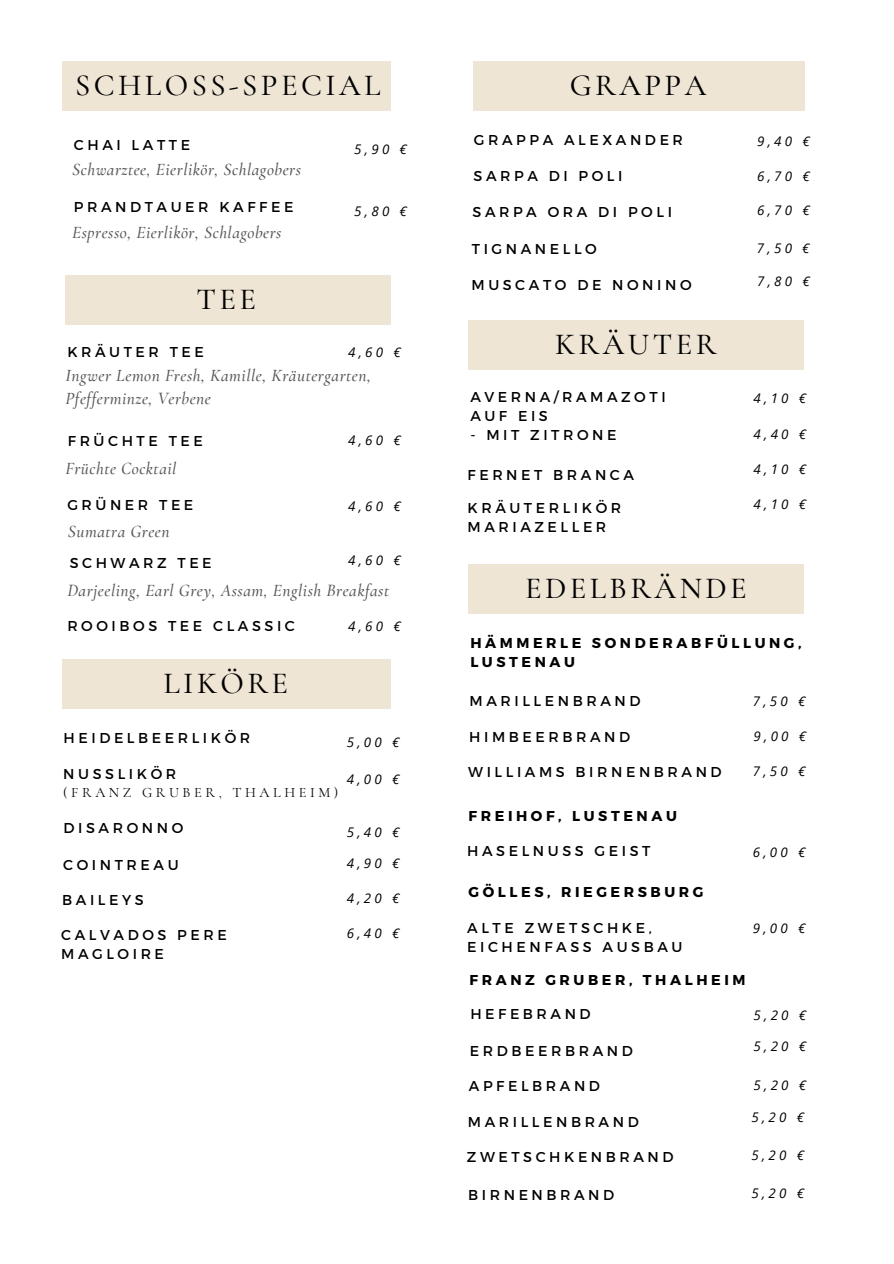
<style>
.page{position:relative;width:894px;height:1264px;background:#fff}
.page>*{position:absolute;margin:0;border:0;box-sizing:border-box;transform-origin:0 0}
.t1{font:500 30.6px "Cormorant Garamond";letter-spacing:.11em;color:#000}
.t2{font:italic 500 17.25px/23.4px "Cormorant Garamond";letter-spacing:.03em;color:#545454}
.t3{font:14.25px/19.2px "Montserrat";letter-spacing:.25em;color:#000}
.t4{font:700 14.25px/19.2px "Montserrat";letter-spacing:.25em;color:#000}
.t5{font:14.25px "Cormorant Garamond";letter-spacing:.25em;color:#000}
.t6{font:italic 13.35px "Open Sans";letter-spacing:.25em;color:#000}
</style>
<div class="page">
<div style="left:62px;top:61px;width:328px;height:49px;background:#efe5d4"></div>
<div style="left:473px;top:61px;width:330px;height:49px;background:#efe5d4"></div>
<div style="left:65px;top:275px;width:325px;height:49px;background:#efe5d4"></div>
<div style="left:468px;top:320px;width:335px;height:49px;background:#efe5d4"></div>
<div style="left:468px;top:564px;width:335px;height:49px;background:#efe5d4"></div>
<div style="left:62px;top:659px;width:328px;height:49px;background:#efe5d4"></div>
<h1 class="t1" style="left:75px;top:66px;width:307px">SCHLOSS-SPECIAL</h1>
<p class="t1" style="left:569px;top:66px;width:138px">GRAPPA</p>
<h2 class="t3" style="left:74px;top:135px;width:118px">CHAI LATTE</h2>
<p class="t2" style="left:72px;top:158px;width:230px">Schwarztee, Eierlikör, Schlagobers</p>
<h2 class="t3" style="left:74px;top:196px;width:221px">PRANDTAUER KAFFEE</h2>
<h1 class="t2" style="left:72px;top:221px;width:211px">Espresso, Eierlikör, Schlagobers</h1>
<p class="t1" style="left:196px;top:281px;width:61px">TEE</p>
<p class="t6" style="left:354px;top:140px;width:54px">5,90 €</p>
<p class="t6" style="left:354px;top:202px;width:54px">5,80 €</p>
<p class="t3" style="left:67px;top:341px;width:138px">KRÄUTER TEE</p>
<h2 class="t2" style="left:65px;top:363px;width:307px">Ingwer Lemon Fresh, Kamille, Kräutergarten,<br>Pfefferminze, Verbene</h2>
<p class="t6" style="left:348px;top:342px;width:54px">4,60 €</p>
<p class="t3" style="left:68px;top:430px;width:136px">FRÜCHTE TEE</p>
<h2 class="t2" style="left:65px;top:456px;width:112px">Früchte Cocktail</h2>
<p class="t3" style="left:67px;top:494px;width:127px">GRÜNER TEE</p>
<h2 class="t2" style="left:68px;top:520px;width:103px">Sumatra Green</h2>
<p class="t6" style="left:348px;top:431px;width:54px">4,60 €</p>
<p class="t6" style="left:348px;top:496px;width:54px">4,60 €</p>
<p class="t6" style="left:348px;top:550px;width:54px">4,60 €</p>
<p class="t3" style="left:70px;top:552px;width:143px">SCHWARZ TEE</p>
<h2 class="t2" style="left:67px;top:578px;width:323px">Darjeeling, Earl Grey, Assam, English Breakfast</h2>
<p class="t3" style="left:67px;top:616px;width:229px">ROOIBOS TEE CLASSIC</p>
<h1 class="t6" style="left:348px;top:616px;width:54px">4,60 €</h1>
<p class="t1" style="left:163px;top:664px;width:126px">LIKÖRE</p>
<h3 class="t3" style="left:64px;top:727px;width:188px">HEIDELBEERLIKÖR</h3>
<p class="t3" style="left:63px;top:764px;width:114px">NUSSLIKÖR</p>
<p class="t5" style="left:63px;top:784px;width:276px">(FRANZ GRUBER, THALHEIM)</p>
<p class="t6" style="left:346px;top:733px;width:54px">5,00 €</p>
<p class="t6" style="left:346px;top:770px;width:54px">4,00 €</p>
<p class="t3" style="left:64px;top:817px;width:121px">DISARONNO</p>
<p class="t6" style="left:346px;top:823px;width:54px">5,40 €</p>
<p class="t3" style="left:63px;top:854px;width:117px">COINTREAU</p>
<p class="t6" style="left:346px;top:853px;width:54px">4,90 €</p>
<p class="t3" style="left:62px;top:889px;width:83px">BAILEYS</p>
<p class="t6" style="left:346px;top:889px;width:54px">4,20 €</p>
<p class="t3" style="left:61px;top:924px;width:167px">CALVADOS PERE<br>MAGLOIRE</p>
<p class="t6" style="left:346px;top:923px;width:54px">6,40 €</p>
<p class="t3" style="left:474px;top:129px;width:210px">GRAPPA ALEXANDER</p>
<p class="t6" style="left:756px;top:131px;width:54px">9,40 €</p>
<p class="t3" style="left:473px;top:166px;width:150px">SARPA DI POLI</p>
<p class="t6" style="left:756px;top:167px;width:54px">6,70 €</p>
<p class="t3" style="left:472px;top:201px;width:201px">SARPA ORA DI POLI</p>
<p class="t6" style="left:756px;top:201px;width:54px">6,70 €</p>
<p class="t3" style="left:471px;top:238px;width:126px">TIGNANELLO</p>
<p class="t3" style="left:471px;top:275px;width:221px">MUSCATO DE NONINO</p>
<p class="t6" style="left:756px;top:239px;width:54px">7,50 €</p>
<p class="t6" style="left:756px;top:272px;width:54px">7,80 €</p>
<p class="t1" style="left:555px;top:325px;width:163px">KRÄUTER</p>
<p class="t3" style="left:470px;top:386px;width:197px">AVERNA/RAMAZOTI</p>
<p class="t3" style="left:470px;top:405px;width:79px">AUF EIS</p>
<p class="t3" style="left:470px;top:425px;width:148px">- MIT ZITRONE</p>
<h1 class="t6" style="left:753px;top:388px;width:54px">4,10 €</h1>
<p class="t6" style="left:753px;top:425px;width:54px">4,40 €</p>
<p class="t3" style="left:467px;top:464px;width:168px">FERNET BRANCA</p>
<p class="t6" style="left:753px;top:460px;width:54px">4,10 €</p>
<p class="t3" style="left:467px;top:498px;width:155px">KRÄUTERLIKÖR</p>
<p class="t3" style="left:467px;top:517px;width:140px">MARIAZELLER</p>
<p class="t6" style="left:753px;top:495px;width:54px">4,10 €</p>
<p class="t1" style="left:525px;top:569px;width:223px">EDELBRÄNDE</p>
<p class="t4" style="left:470px;top:632px;width:333px">HÄMMERLE SONDERABFÜLLUNG,<br>LUSTENAU</p>
<p class="t3" style="left:469px;top:690px;width:172px">MARILLENBRAND</p>
<p class="t6" style="left:752px;top:692px;width:54px">7,50 €</p>
<p class="t3" style="left:469px;top:727px;width:162px">HIMBEERBRAND</p>
<p class="t6" style="left:753px;top:727px;width:54px">9,00 €</p>
<h1 class="t3" style="left:468px;top:762px;width:255px">WILLIAMS BIRNENBRAND</h1>
<p class="t6" style="left:752px;top:761px;width:54px">7,50 €</p>
<p class="t4" style="left:468px;top:805px;width:210px">FREIHOF, LUSTENAU</p>
<p class="t3" style="left:467px;top:840px;width:185px">HASELNUSS GEIST</p>
<p class="t6" style="left:752px;top:842px;width:54px">6,00 €</p>
<p class="t4" style="left:468px;top:881px;width:236px">GÖLLES, RIEGERSBURG</p>
<p class="t3" style="left:467px;top:917px;width:217px">ALTE ZWETSCHKE,<br>EICHENFASS AUSBAU</p>
<p class="t6" style="left:752px;top:919px;width:54px">9,00 €</p>
<p class="t4" style="left:469px;top:969px;width:277px">FRANZ GRUBER, THALHEIM</p>
<h1 class="t3" style="left:470px;top:1003px;width:122px">HEFEBRAND</h1>
<h3 class="t6" style="left:753px;top:1005px;width:54px">5,20 €</h3>
<p class="t3" style="left:470px;top:1040px;width:164px">ERDBEERBRAND</p>
<p class="t6" style="left:753px;top:1036px;width:54px">5,20 €</p>
<p class="t3" style="left:469px;top:1075px;width:132px">APFELBRAND</p>
<p class="t6" style="left:753px;top:1075px;width:54px">5,20 €</p>
<p class="t3" style="left:468px;top:1111px;width:172px">MARILLENBRAND</p>
<h3 class="t6" style="left:751px;top:1107px;width:54px">5,20 €</h3>
<p class="t3" style="left:466px;top:1146px;width:208px">ZWETSCHKENBRAND</p>
<p class="t6" style="left:751px;top:1145px;width:54px">5,20 €</p>
<h3 class="t3" style="left:468px;top:1184px;width:147px">BIRNENBRAND</h3>
<p class="t6" style="left:751px;top:1183px;width:54px">5,20 €</p>
</div>
